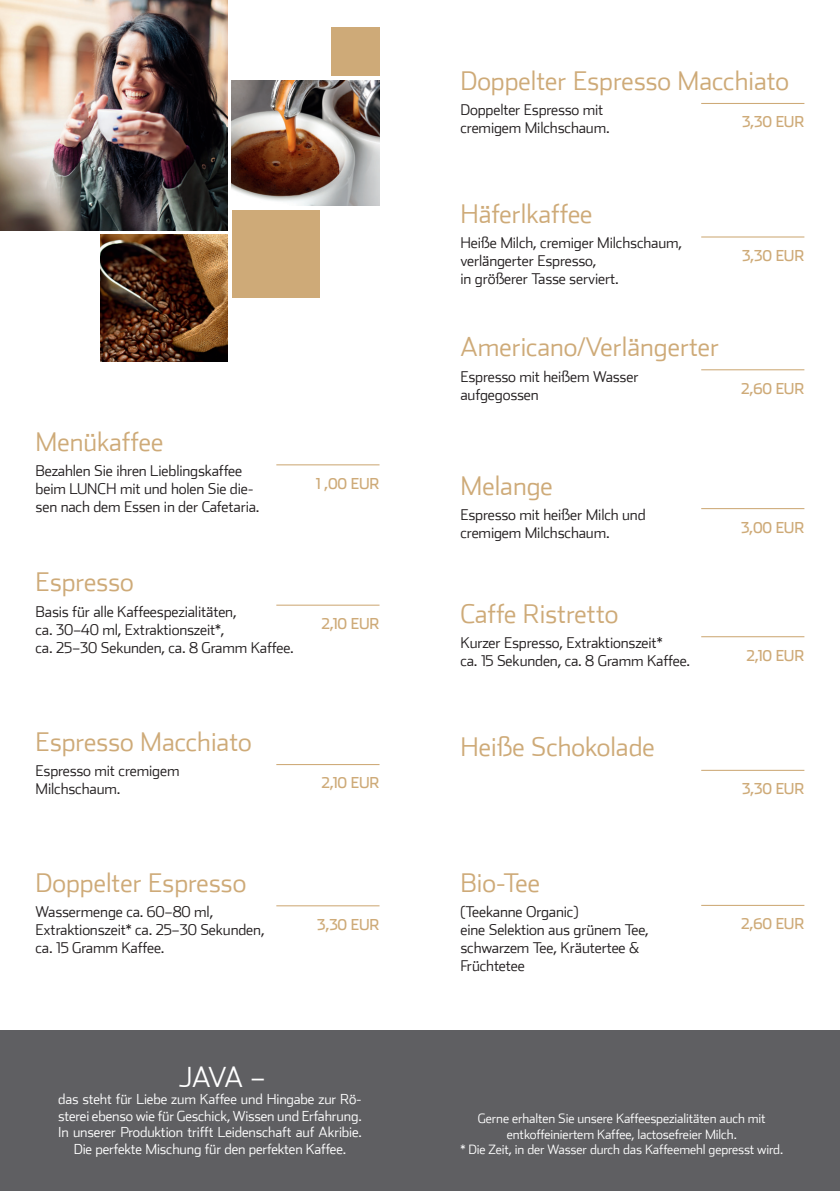
<style>
.page{position:relative;width:840px;height:1191px;background:#fff}
.page>*{position:absolute;margin:0;border:0;box-sizing:border-box;transform-origin:0 0}
.t1{font:300 28px "Stainless";color:#fff}
.t2{font:300 26px "Stainless";color:#ceaa78}
.t3{font:300 15px/18px "Stainless";letter-spacing:-.01em;color:#231f20}
.t4{font:15px "Stainless";letter-spacing:-.01em;color:#ceaa78}
.t5{font:300 14px/16.8px "Stainless";letter-spacing:-.01em;color:#fff;text-align:center}
.t6{font:300 13px/15.6px "Stainless";letter-spacing:-.01em;color:#fff;text-align:center}
</style>
<div class="page">
<div style="left:0;top:1030px;width:839px;height:161px;background:#5f5f62"></div>
<hr style="left:276px;top:464px;width:103px;height:1px;background:#ceaa78">
<hr style="left:276px;top:604px;width:103px;height:1px;background:#ceaa78">
<hr style="left:700px;top:508px;width:104px;height:1px;background:#ceaa78">
<hr style="left:276px;top:764px;width:103px;height:1px;background:#ceaa78">
<hr style="left:700px;top:636px;width:104px;height:1px;background:#ceaa78">
<hr style="left:276px;top:905px;width:103px;height:1px;background:#ceaa78">
<hr style="left:700px;top:369px;width:104px;height:1px;background:#ceaa78">
<hr style="left:700px;top:103px;width:104px;height:1px;background:#ceaa78">
<hr style="left:700px;top:236px;width:104px;height:1px;background:#ceaa78">
<hr style="left:700px;top:770px;width:104px;height:1px;background:#ceaa78">
<hr style="left:700px;top:905px;width:104px;height:1px;background:#ceaa78">
<img style="left:0;top:0;width:228px;height:230px">
<div style="left:232px;top:210px;width:87px;height:88px;background:#ceaa78"></div>
<div style="left:330px;top:27px;width:49px;height:48px;background:#ceaa78"></div>
<img style="left:232px;top:80px;width:147px;height:125px">
<img style="left:100px;top:234px;width:128px;height:128px">
<h2 class="t2" style="left:36px;top:426px;width:129px">Menükaffee</h2>
<p class="t3" style="left:36px;top:462px;width:225px">Bezahlen Sie ihren Lieblingskaffee beim LUNCH mit und holen Sie die&shy;sen nach dem Essen in der Cafetaria.</p>
<p class="t4" style="left:315px;top:474px;width:65px">1 ,00 EUR</p>
<h2 class="t2" style="left:36px;top:566px;width:100px">Espresso</h2>
<p class="t3" style="left:36px;top:602px;width:260px">Basis für alle Kaffeespezialitäten,<br>ca. 30–40 ml, Extraktionszeit*,<br>ca. 25–30 Sekunden, ca. 8 Gramm Kaffee.</p>
<p class="t4" style="left:321px;top:614px;width:59px">2,10 EUR</p>
<h2 class="t2" style="left:36px;top:726px;width:217px">Espresso Macchiato</h2>
<p class="t3" style="left:36px;top:761px;width:145px">Espresso mit cremigem<br>Milchschaum.</p>
<p class="t4" style="left:321px;top:774px;width:59px">2,10 EUR</p>
<h2 class="t2" style="left:36px;top:867px;width:212px">Doppelter Espresso</h2>
<p class="t3" style="left:36px;top:902px;width:230px">Wassermenge ca. 60–80 ml,<br>Extraktionszeit* ca. 25–30 Sekunden, ca. 15 Gramm Kaffee.</p>
<p class="t4" style="left:317px;top:915px;width:64px">3,30 EUR</p>
<h1 class="t1" style="left:179px;top:1060px;width:88px">JAVA –</h1>
<p class="t5" style="left:58px;top:1090px;width:305px">das steht für Liebe zum Kaffee und Hingabe zur Rö&shy;sterei ebenso wie für Geschick, Wissen und Erfahrung.<br>In unserer Produktion trifft Leidenschaft auf Akribie.<br>Die perfekte Mischung für den perfekten Kaffee.</p>
<h2 class="t2" style="left:460px;top:65px;width:330px">Doppelter Espresso Macchiato</h2>
<p class="t3" style="left:460px;top:100px;width:151px">Doppelter Espresso mit cremigem Milchschaum.</p>
<p class="t4" style="left:741px;top:113px;width:64px">3,30 EUR</p>
<h2 class="t2" style="left:460px;top:198px;width:134px">Häferlkaffee</h2>
<p class="t3" style="left:460px;top:234px;width:223px">Heiße Milch, cremiger Milchschaum, verlängerter Espresso,<br>in größerer Tasse serviert.</p>
<h2 class="t2" style="left:460px;top:331px;width:260px">Americano/Verlängerter</h2>
<p class="t3" style="left:460px;top:367px;width:179px">Espresso mit heißem Wasser aufgegossen</p>
<p class="t4" style="left:741px;top:246px;width:64px">3,30 EUR</p>
<p class="t4" style="left:740px;top:379px;width:65px">2,60 EUR</p>
<h2 class="t2" style="left:460px;top:470px;width:94px">Melange</h2>
<p class="t3" style="left:460px;top:505px;width:187px">Espresso mit heißer Milch und cremigem Milchschaum.</p>
<h2 class="t2" style="left:460px;top:598px;width:159px">Caffe Ristretto</h2>
<p class="t3" style="left:460px;top:633px;width:231px">Kurzer Espresso, Extraktionszeit*<br>ca. 15 Sekunden, ca. 8 Gramm Kaffee.</p>
<h2 class="t2" style="left:460px;top:732px;width:196px">Heiße Schokolade</h2>
<p class="t4" style="left:740px;top:518px;width:65px">3,00 EUR</p>
<p class="t4" style="left:746px;top:646px;width:59px">2,10 EUR</p>
<p class="t4" style="left:741px;top:780px;width:64px">3,30 EUR</p>
<h2 class="t2" style="left:460px;top:867px;width:81px">Bio-Tee</h2>
<p class="t3" style="left:460px;top:902px;width:190px">(Teekanne Organic)<br>eine Selektion aus grünem Tee, schwarzem Tee, Kräutertee &amp;<br>Früchtetee</p>
<p class="t4" style="left:740px;top:915px;width:65px">2,60 EUR</p>
<p class="t6" style="left:460px;top:1110px;width:324px">Gerne erhalten Sie unsere Kaffeespezialitäten auch mit entkoffeiniertem Kaffee, lactosefreier Milch.<br>* Die Zeit, in der Wasser durch das Kaffeemehl gepresst wird.</p>
</div>
